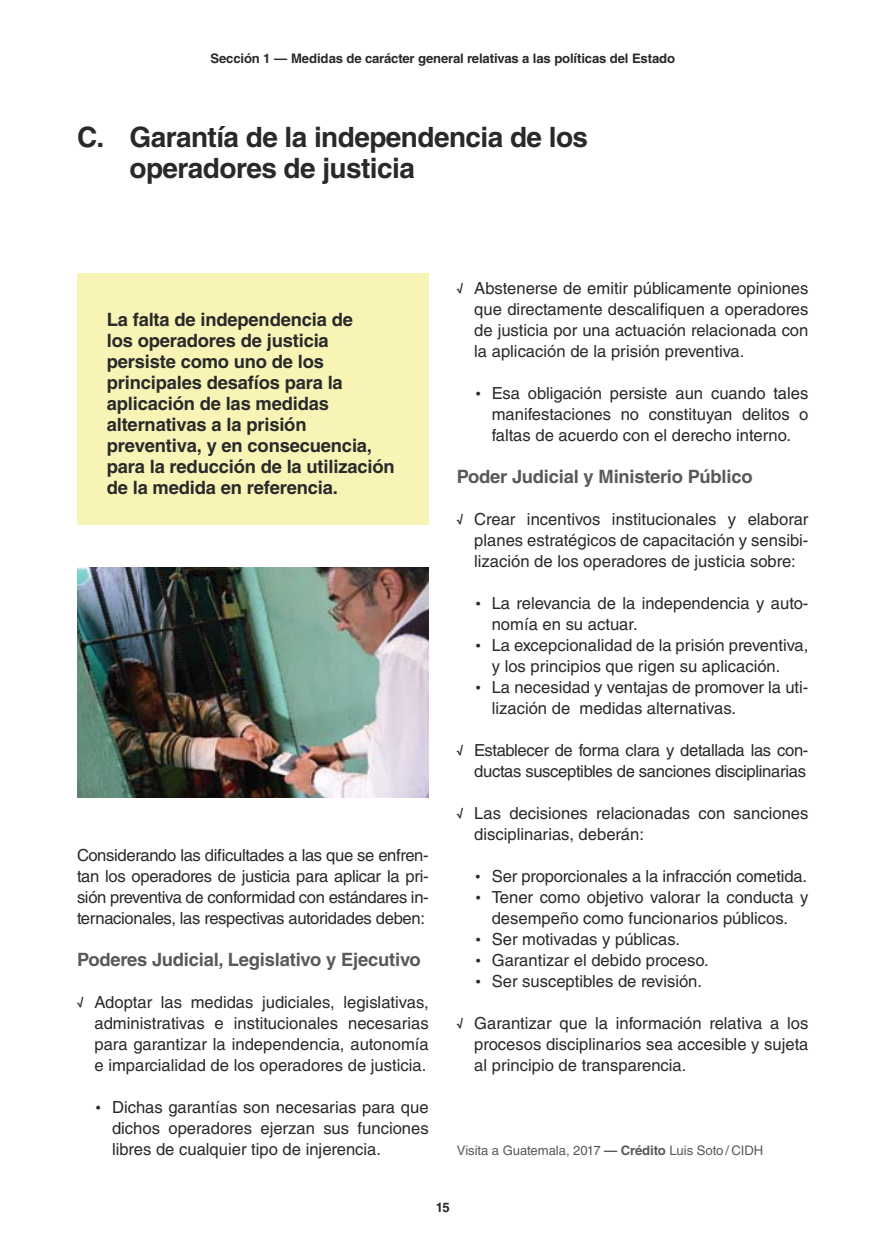
<style>
.page{position:relative;width:882px;height:1260px;background:#fff}
.page>*{position:absolute;margin:0;border:0;box-sizing:border-box;transform-origin:0 0}
.t1{font:700 28px/30.6px "Helvetica LT Std";letter-spacing:-.02em;color:#29292a}
.t2{font:700 18.38px/21px "Helvetica LT Std";letter-spacing:-.01em;color:#29292a}
.t3{font:700 18.38px "Helvetica LT Std";letter-spacing:-.01em;color:#58595b}
.t4{font:16.62px/21px "Helvetica LT Std";color:#29292a;text-align:justify}
.t5{font:16.62px "Helvetica LT Std";letter-spacing:-.02em;color:#29292a}
.t6{font:700 13.12px "Helvetica LT Std";letter-spacing:-.01em;color:#29292a}
.t7{font:13.12px "Helvetica LT Std";letter-spacing:-.005em;color:#58595b}
.t8{font:700 11.38px "Helvetica LT Std";color:#29292a}
.s1{font-size:12.25px}
.s2{font-weight:700}
</style>
<div class="page">
<div style="left:77px;top:273px;width:352px;height:252px;background:#f7f4b6"></div>
<img style="left:77px;top:567px;width:352px;height:231px">
<p class="t6" style="left:210px;top:50px;width:466px">Sección 1 — Medidas de carácter general relativas a las políticas del Estado</p>
<h1 class="t1" style="left:130px;top:121px;width:460px;text-indent:-52px">C. Garantía de la independencia de los operadores de justicia</h1>
<p class="t2" style="left:107px;top:309px;width:289px">La falta de independencia de<br>los operadores de justicia persiste como uno de los principales desafíos para la aplicación de las medidas alternativas a la prisión preventiva, y en consecuencia, para la reducción de la utilización de la medida en referencia.</p>
<p class="t4" style="left:77px;top:845px;width:353px">Considerando las dificultades a las que se enfren&shy;tan los operadores de justicia para aplicar la pri&shy;sión preventiva de conformidad con estándares in&shy;ternacionales, las respectivas autoridades deben:</p>
<p class="t3" style="left:77px;top:948px;width:345px">Poderes Judicial, Legislativo y Ejecutivo</p>
<p class="t4" style="left:94px;top:992px;width:336px">Adoptar las medidas judiciales, legislativas,</p>
<p class="t8" style="left:77px;top:994px;width:8px">√</p>
<p class="t4" style="left:94px;top:1013px;width:336px">administrativas e institucionales necesarias para garantizar la independencia, autonomía e imparcialidad de los operadores de justicia.</p>
<p class="t4" style="left:112px;top:1097px;width:318px;text-indent:-16px"><span class="s1">•</span> Dichas garantías son necesarias para que dichos operadores ejerzan sus funciones libres de cualquier tipo de injerencia.</p>
<p class="t8" style="left:457px;top:280px;width:8px">√</p>
<p class="t4" style="left:474px;top:278px;width:336px">Abstenerse de emitir públicamente opiniones</p>
<p class="t4" style="left:474px;top:299px;width:336px">que directamente descalifiquen a operadores de justicia por una actuación relacionada con la aplicación de la prisión preventiva.</p>
<p class="t4" style="left:492px;top:383px;width:318px;text-indent:-16px"><span class="s1">•</span> Esa obligación persiste aun cuando tales manifestaciones no constituyan delitos o faltas de acuerdo con el derecho interno.</p>
<p class="t3" style="left:457px;top:465px;width:297px">Poder Judicial y Ministerio Público</p>
<p class="t4" style="left:474px;top:509px;width:336px">Crear incentivos institucionales y elaborar</p>
<p class="t8" style="left:457px;top:511px;width:8px">√</p>
<p class="t8" style="left:457px;top:742px;width:8px">√</p>
<p class="t8" style="left:457px;top:805px;width:8px">√</p>
<p class="t8" style="left:457px;top:1015px;width:8px">√</p>
<p class="t4" style="left:474px;top:530px;width:336px">planes estratégicos de capacitación y sensibi&shy;lización de los operadores de justicia sobre:</p>
<p class="t4" style="left:492px;top:593px;width:318px;text-indent:-16px"><span class="s1">•</span> La relevancia de la independencia y auto&shy;nomía en su actuar.</p>
<p class="t4" style="left:492px;top:635px;width:318px;text-indent:-16px"><span class="s1">•</span> La excepcionalidad de la prisión preventiva, y los principios que rigen su aplicación.</p>
<p class="t4" style="left:492px;top:677px;width:318px;text-indent:-16px"><span class="s1">•</span> La necesidad y ventajas de promover la uti&shy;lización de medidas alternativas.</p>
<p class="t5" style="left:474px;top:741px;width:336px">Establecer de forma clara y detallada las con-</p>
<p class="t5" style="left:474px;top:762px;width:333px">ductas susceptibles de sanciones disciplinarias</p>
<p class="t4" style="left:474px;top:803px;width:336px">Las decisiones relacionadas con sanciones</p>
<p class="t4" style="left:474px;top:824px;width:171px">disciplinarias, deberán:</p>
<p class="t4" style="left:476px;top:866px;width:333px"><span class="s1">•</span> Ser proporcionales a la infracción cometida.</p>
<p class="t4" style="left:476px;top:887px;width:334px;text-align:center"><span class="s1">•</span> Tener como objetivo valorar la conducta y desempeño como funcionarios públicos.</p>
<p class="t4" style="left:476px;top:929px;width:206px"><span class="s1">•</span> Ser motivadas y públicas.</p>
<p class="t4" style="left:476px;top:950px;width:234px"><span class="s1">•</span> Garantizar el debido proceso.</p>
<p class="t4" style="left:476px;top:971px;width:228px"><span class="s1">•</span> Ser susceptibles de revisión.</p>
<p class="t4" style="left:474px;top:1013px;width:336px">Garantizar que la información relativa a los</p>
<p class="t4" style="left:474px;top:1034px;width:336px">procesos disciplinarios sea accesible y sujeta al principio de transparencia.</p>
<p class="t7" style="left:457px;top:1143px;width:308px">Visita a Guatemala, 2017 <span class="s2">— Crédito</span> Luis Soto / CIDH</p>
<p class="t6" style="left:436px;top:1200px;width:16px">15</p>
</div>
